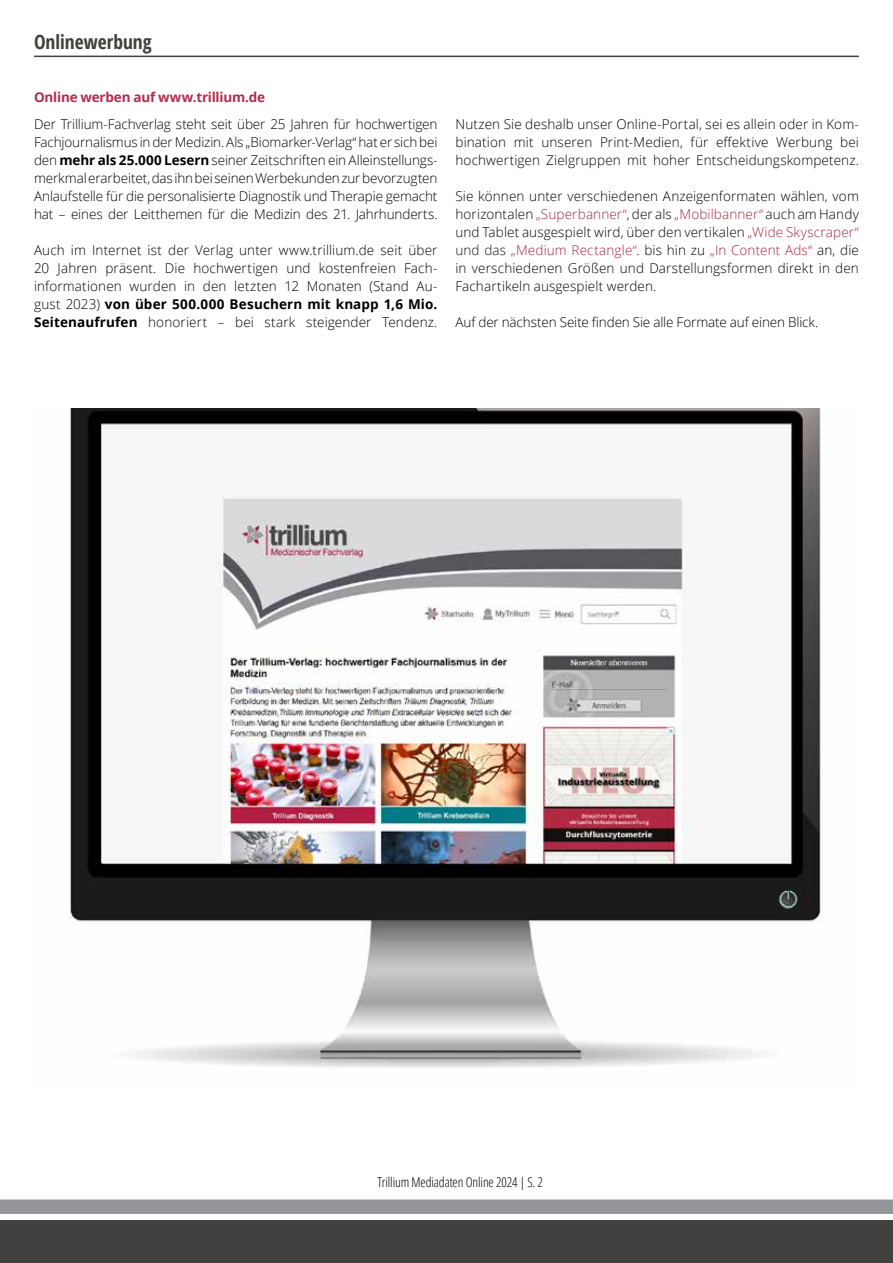
<style>
.page{position:relative;width:893px;height:1263px;background:#fff}
.page>*{position:absolute;margin:0;border:0;box-sizing:border-box;transform-origin:0 0}
.t1{font:700 condensed 19.5px "Open Sans";color:#40403f}
.t2{font:300 13.5px/18px "Open Sans";letter-spacing:.005em;color:#000;text-align:justify}
.t3{font:300 condensed 13.5px "Open Sans";letter-spacing:-.01em;color:#000}
.t4{font:700 13.5px "Open Sans";letter-spacing:-.015em;color:#b02e4d}
.s1{font-weight:700}
.s2{color:#a22845}
.s3{color:#141415}
</style>
<div class="page">
<div style="left:0;top:1220px;width:893px;height:43px;background:#41413f"></div>
<div style="left:0;top:1199px;width:893px;height:15px;background:#939598"></div>
<hr style="left:34px;top:56px;width:825px;height:1px;background:#41413f">
<img style="left:69px;top:408px;width:752px;height:660px">
<h1 class="t1" style="left:34px;top:28px;width:119px">Onlinewerbung</h1>
<p class="t4" style="left:34px;top:88px;width:233px">Online werben auf www.trillium.de</p>
<p class="t2" style="left:34px;top:115px;width:405px">Der Trillium-Fachverlag steht seit über 25 Jahren für hochwertigen Fachjournalismus in der Medizin. Als „Biomarker-Verlag“ hat er sich bei den <span class="s1">mehr als 25.000 Lesern</span> seiner Zeitschriften ein Alleinstellungs&shy;merkmal erarbeitet, das ihn bei seinen Werbekunden zur bevorzugten Anlaufstelle für die personalisierte Diagnostik und Therapie gemacht hat – eines der Leitthemen für die Medizin des 21. Jahrhunderts.</p>
<p class="t2" style="left:34px;top:241px;width:405px">Auch im Internet ist der Verlag unter www.trillium.de seit über 20 Jahren präsent. Die hochwertigen und kostenfreien Fach&shy;informationen wurden in den letzten 12 Monaten (Stand Au&shy;gust 2023) <span class="s1">von über 500.000 Besuchern mit knapp 1,6 Mio.<br>Seitenaufrufen</span> honoriert – bei stark steigender Tendenz.</p>
<p class="t2" style="left:455px;top:115px;width:405px">Nutzen Sie deshalb unser Online-Portal, sei es allein oder in Kom&shy;bination mit unseren Print-Medien, für effektive Werbung bei hochwertigen Zielgruppen mit hoher Entscheidungskompetenz.</p>
<p class="t2" style="left:455px;top:187px;width:405px">Sie können unter verschiedenen Anzeigenformaten wählen, vom horizontalen <span class="s2">„Superbanner“</span>, der als <span class="s2">„Mobilbanner“</span> auch am Handy und Tablet ausgespielt wird, über den vertikalen <span class="s2">„Wide Skyscraper“ </span><span class="s3">und das</span> <span class="s2">„Medium Rectangle“</span>. bis hin zu <span class="s2">„In Content Ads“</span> an, die in verschiedenen Größen und Darstellungsformen direkt in den Fachartikeln ausgespielt werden.</p>
<p class="t2" style="left:455px;top:313px;width:364px">Auf der nächsten Seite finden Sie alle Formate auf einen Blick.</p>
<p class="t3" style="left:377px;top:1172px;width:167px">Trillium Mediadaten Online 2024 | S. 2</p>
</div>
